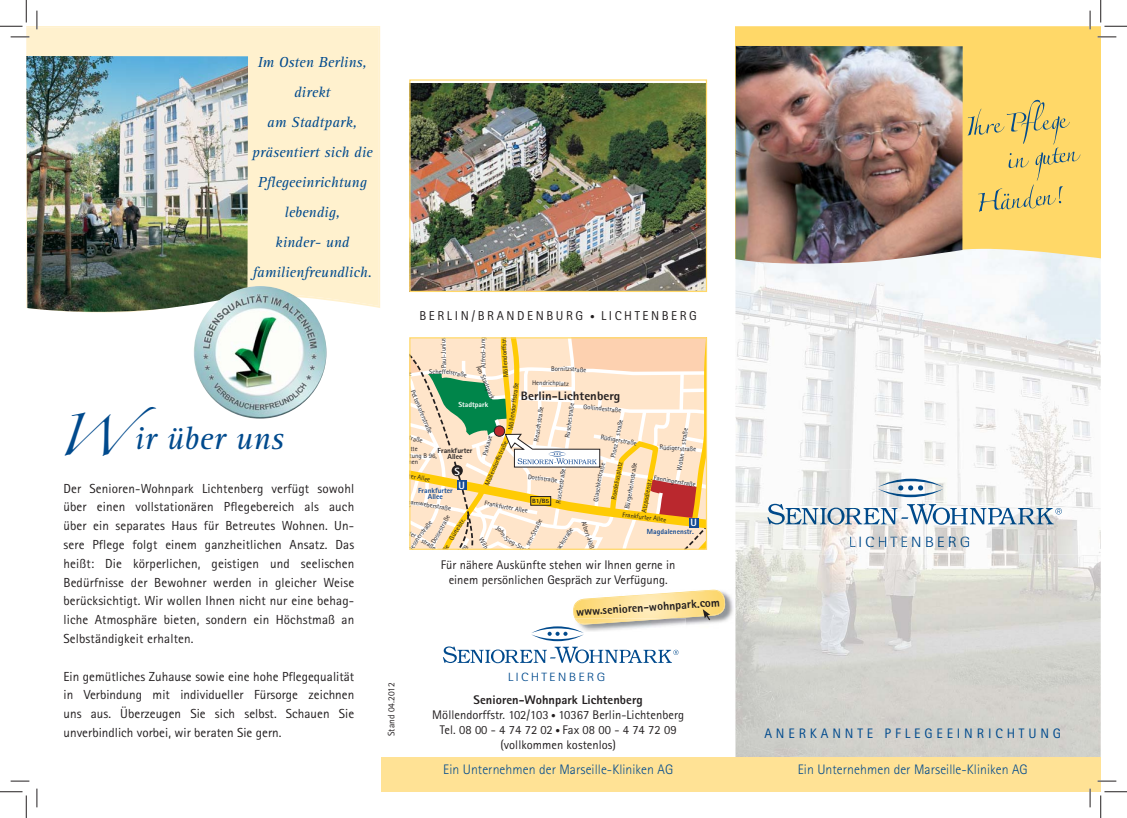
<style>
.page{position:relative;width:1127px;height:818px;background:#fff}
.page>*{position:absolute;margin:0;border:0;box-sizing:border-box;transform-origin:0 0}
.t1{font:italic 32.5px "Rotis Serif";color:#004a8d}
.t2{font:italic 15px/30px "Rotis Serif";color:#004a8d;text-align:center}
.t3{font:300 15px "Rotis Sans Serif";letter-spacing:.15em;color:#004a8b;scale:1.2 1}
.t4{font:300 13.75px "Rotis Sans Serif";letter-spacing:.005em;color:#004a8d}
.t5{font:13.75px "Rotis Sans Serif";letter-spacing:.28em;color:#004a8d}
.t6{font:13.12px/18.8px "Agfa Rotis Sans Serif";letter-spacing:.005em;color:#231f20;text-align:justify}
.t7{font:12.88px "Agfa Rotis Sans Serif";letter-spacing:.2em;color:#231f20}
.t8{font:12.5px/15px "Agfa Rotis Sans Serif";letter-spacing:.005em;color:#231f20;text-align:center}
.t9{font:800 12.25px "Rotis Sans Serif";color:#231f20;scale:1.05 1}
.t10{font:300 12px "Rotis Sans Serif";letter-spacing:.15em;color:#004a8d;scale:1.2 1}
.t11{font:800 11.88px "Agfa Rotis Sans Serif";color:#231f20}
.t12{font:800 10.5px/14.2px "Rotis Sans Serif";color:#fff;text-align:center}
.t13{font:9.38px "Agfa Rotis Sans Serif";color:#231f20}
.t14{font:800 7.38px/6.2px "Agfa Rotis Sans Serif";color:#154b94;text-align:center}
.t15{font:800 7.38px/6.2px "Agfa Rotis Sans Serif";color:#231f20;text-align:center}
.t16{font:800 7.38px "Agfa Rotis Sans Serif";color:#fff}
.t17{font:6.75px/6.8px "Agfa Rotis Sans Serif";color:#231f20}
.t18{font:800 6.12px "Rotis Sans Serif";color:#231f20;scale:1.12 1}
.s1{font-family:"Zapfino";font-style:normal;font-size:37.5px}
.s2{font-size:9.38px}
.s3{color:#004a8c}
.s4{color:#00447b}
.s5{color:#004379}
.s6{color:#00457b}
.s7{color:#00447a}
.s8{color:#00457a}
.s9{font-weight:800}
</style>
<div class="page">
<img style="left:411px;top:83px;width:294px;height:207px">
<div style="left:409px;top:79px;width:298px;height:213px;border:1px solid #ffd868"></div>
<div style="left:26px;top:26px;width:354px;height:286px;background:#fff1ce"></div>
<img style="left:26px;top:56px;width:222px;height:257px">
<img style="left:735px;top:263px;width:365px;height:494px">
<img style="left:194px;top:286px;width:132px;height:133px;border-radius:50%">
<div style="left:381px;top:757px;width:719px;height:35px;background:#ffe295"></div>
<img style="left:710px;top:589px;width:24px;height:32px">
<svg style="left:735px;top:26px;width:365px;height:237px;background:#fdd971"></svg>
<svg style="left:967px;top:100px;width:113px;height:112px;background:#edce6a"></svg>
<img style="left:735px;top:46px;width:227px;height:221px">
<svg style="left:443px;top:590px;width:282px;height:73px"></svg>
<img style="left:735px;top:469px;width:354px;height:85px">
<img style="left:849px;top:536px;width:120px;height:11px">
<svg style="left:898px;top:487px;width:24px;height:2px"></svg>
<img style="left:877px;top:479px;width:66px;height:8px">
<img style="left:877px;top:489px;width:66px;height:8px">
<img style="left:767px;top:504px;width:17px;height:20px">
<img style="left:785px;top:508px;width:112px;height:17px">
<svg style="left:900px;top:517px;width:6px;height:2px"></svg>
<img style="left:932px;top:508px;width:35px;height:17px">
<img style="left:969px;top:508px;width:29px;height:16px">
<img style="left:998px;top:508px;width:55px;height:16px">
<img style="left:906px;top:504px;width:29px;height:20px">
<svg style="left:1055px;top:508px;width:6px;height:6px"></svg>
<svg style="left:11px;top:36px;width:18px;height:2px"></svg>
<svg style="left:1097px;top:36px;width:18px;height:2px"></svg>
<svg style="left:11px;top:780px;width:18px;height:2px"></svg>
<svg style="left:1097px;top:780px;width:18px;height:2px"></svg>
<svg style="left:36px;top:11px;width:2px;height:18px"></svg>
<svg style="left:36px;top:788px;width:2px;height:19px"></svg>
<svg style="left:1088px;top:11px;width:2px;height:18px"></svg>
<svg style="left:1089px;top:788px;width:1px;height:19px"></svg>
<svg style="left:0;top:0;width:27px;height:27px"></svg>
<svg style="left:0;top:791px;width:27px;height:27px"></svg>
<svg style="left:1100px;top:0;width:26px;height:27px"></svg>
<svg style="left:1100px;top:791px;width:26px;height:27px"></svg>
<svg style="left:409px;top:338px;width:299px;height:212px;background:#eedab4"></svg>
<p class="t2" style="left:252px;top:48px;width:122px">Im Osten Berlins, direkt<br>am Stadtpark, präsentiert sich die<br>Pflegeeinrichtung lebendig,<br>kinder- und familienfreundlich.</p>
<h1 class="t1" style="left:56px;top:426px;width:229px"><span class="s1">W</span> ir über uns</h1>
<p class="t6" style="left:63px;top:480px;width:292px">Der Senioren-Wohnpark Lichtenberg verfügt sowohl über einen vollstationären Pflegebereich als auch über ein separates Haus für Betreutes Wohnen. Un&shy;sere Pflege folgt einem ganzheitlichen Ansatz. Das heißt: Die körperlichen, geistigen und seelischen Bedürfnisse der Bewohner werden in gleicher Weise berücksichtigt. Wir wollen Ihnen nicht nur eine behag&shy;liche Atmosphäre bieten, sondern ein Höchstmaß an Selbständigkeit erhalten.</p>
<p class="t6" style="left:63px;top:668px;width:292px">Ein gemütliches Zuhause sowie eine hohe Pflege qualität in Verbindung mit individueller Fürsorge zeichnen uns aus. Überzeugen Sie sich selbst. Schauen Sie un ver bindlich vorbei, wir beraten Sie gern.</p>
<p class="t7" style="left:419px;top:310px;width:279px">BERLIN/BRANDENBURG <span class="s2">•</span> LICHTENBERG</p>
<p class="t17" style="left:503px;top:377px;width:42px;rotate:-93deg">Möllendorffstra</p>
<p class="t17" style="left:481px;top:368px;width:32px;rotate:-92deg">Alfred-Jung</p>
<p class="t17" style="left:441px;top:368px;width:32px;rotate:-92deg">Paul-Jun ui s</p>
<p class="t17" style="left:480px;top:365px;width:37px;rotate:65deg">Am Stadtpark</p>
<p class="t17" style="left:551px;top:366px;width:23px">Bornitzs</p>
<p class="t17" style="left:572px;top:366px;width:15px;rotate:4deg">traße</p>
<p class="t17" style="left:564px;top:438px;width:37px;rotate:-82deg">Ruschestraße</p>
<p class="t17" style="left:429px;top:369px;width:21px">Scheffe</p>
<p class="t17" style="left:449px;top:369px;width:19px;rotate:9deg">lstraße</p>
<p class="t17" style="left:532px;top:380px;width:38px;rotate:1deg">Hendrichplatz</p>
<p class="t17" style="left:507px;top:429px;width:49px;rotate:-83deg">Möllendorffstraße</p>
<p class="t9" style="left:521px;top:392px;width:96px">Berlin-Lichtenberg</p>
<p class="t17" style="left:415px;top:389px;width:48px;rotate:67deg">Pettenkoferstraße</p>
<p class="t16" style="left:458px;top:401px;width:31px">Stadtpark</p>
<p class="t17" style="left:583px;top:404px;width:40px;rotate:6deg">Gollindestraße</p>
<p class="t17" style="left:533px;top:441px;width:37px;rotate:-81deg">Reuschstraße</p>
<p class="t17" style="left:614px;top:435px;width:18px;rotate:-78deg">straße</p>
<p class="t17" style="left:680px;top:444px;width:18px;rotate:-81deg">straße</p>
<p class="t17" style="left:601px;top:434px;width:38px;rotate:10deg">Rüdigerstraße</p>
<p class="t17" style="left:482px;top:454px;width:22px;rotate:-75deg">Parkaue</p>
<p class="t17" style="left:409px;top:435px;width:15px;rotate:15deg">traße</p>
<p class="t17" style="left:484px;top:484px;width:49px;rotate:-66deg">Möllendorffstraße</p>
<p class="t17" style="left:485px;top:500px;width:45px;rotate:11deg">Frankfurter Allee</p>
<p class="t17" style="left:610px;top:457px;width:16px;rotate:-78deg">Plonz</p>
<p class="t17" style="left:659px;top:444px;width:38px;rotate:3deg">Rüdigerstraße</p>
<p class="t17" style="left:654px;top:475px;width:44px;rotate:9deg">Fanningerstraße</p>
<p class="t17" style="left:408px;top:446px;width:30px">tte<br>tung B 96, nen</p>
<p class="t15" style="left:437px;top:448px;width:36px">Frankfurter<br>Allee</p>
<p class="t12" style="left:454px;top:465px;width:12px">S<br>U</p>
<p class="t14" style="left:418px;top:488px;width:36px">Frankfurter<br>Allee</p>
<p class="t17" style="left:676px;top:470px;width:19px;rotate:-81deg">Wotan</p>
<p class="t17" style="left:610px;top:499px;width:40px;rotate:-80deg">Roedeliusplatz</p>
<p class="t17" style="left:624px;top:508px;width:48px;rotate:-80deg">Bürgerheimstraße</p>
<p class="t17" style="left:596px;top:475px;width:15px;rotate:-74deg">traße</p>
<p class="t17" style="left:555px;top:503px;width:37px;rotate:-81deg">Ruschestraße</p>
<p class="t17" style="left:409px;top:473px;width:23px;rotate:11deg">ter Allee</p>
<p class="t17" style="left:528px;top:473px;width:31px;rotate:8deg">Dottistraße</p>
<p class="t17" style="left:593px;top:501px;width:27px;rotate:-83deg">Glaschkes</p>
<p class="t17" style="left:641px;top:512px;width:36px;rotate:-80deg">Atzpodienstr.</p>
<p class="t18" style="left:532px;top:499px;width:17px">B1/B5</p>
<p class="t17" style="left:408px;top:499px;width:46px;rotate:9deg">harnweberstraße</p>
<p class="t17" style="left:622px;top:512px;width:45px;rotate:7deg">Frankfurter Allee</p>
<p class="t17" style="left:430px;top:541px;width:33px;rotate:-60deg">Dossestraße</p>
<p class="t12" style="left:690px;top:516px;width:8px">U</p>
<p class="t17" style="left:415px;top:536px;width:23px;rotate:-52deg">erstraße</p>
<p class="t17" style="left:448px;top:538px;width:26px;rotate:-59deg">Gürtelstr.</p>
<p class="t17" style="left:525px;top:544px;width:30px;rotate:-63deg">sen-Straße</p>
<p class="t17" style="left:561px;top:538px;width:15px;rotate:-57deg">traße</p>
<p class="t17" style="left:586px;top:520px;width:33px;rotate:73deg">Albert-Hößl</p>
<p class="t14" style="left:646px;top:529px;width:48px">Magdalenenstr.</p>
<p class="t17" style="left:408px;top:530px;width:11px;rotate:24deg">tter</p>
<p class="t17" style="left:506px;top:536px;width:30px;rotate:28deg">Sieg-Straß</p>
<p class="t17" style="left:554px;top:550px;width:16px;rotate:-58deg">nacks</p>
<p class="t17" style="left:423px;top:537px;width:18px;rotate:34deg">straße</p>
<p class="t17" style="left:483px;top:537px;width:14px;rotate:61deg">Wilh</p>
<p class="t17" style="left:408px;top:548px;width:15px;rotate:-58deg">Jessn</p>
<p class="t8" style="left:441px;top:558px;width:236px">Für nähere Auskünfte stehen wir Ihnen gerne in einem persönlichen Gespräch zur Verfügung.</p>
<p class="t11" style="left:575px;top:607px;width:146px;rotate:-4deg">www.senioren-wohnpark.com</p>
<p class="t3" style="left:848px;top:537px;width:103px">L<span class="s3">I</span>C<span class="s4">H</span><span class="s5">T</span><span class="s6">E</span>NB<span class="s7">E</span><span class="s3">R</span><span class="s8">G</span></p>
<p class="t13" style="left:388px;top:736px;width:55px;rotate:-90deg">Stand 04.2012</p>
<p class="t10" style="left:507px;top:673px;width:83px">LICHTENBERG</p>
<p class="t8" style="left:432px;top:694px;width:253px"><span class="s9">Senioren-Wohnpark Lichtenberg<br></span>Möllendorffstr. 102/103 <span class="s2">•</span> 10367 Berlin-Lichtenberg Tel. 08 00 - 4 74 72 02 <span class="s2">•</span> Fax 08 00 - 4 74 72 09 (vollkommen kostenlos)</p>
<p class="t5" style="left:764px;top:729px;width:298px">ANERKANNTE PFLEGEEINRICHTUNG</p>
<p class="t4" style="left:443px;top:764px;width:231px">Ein Unternehmen der Marseille-Kliniken AG</p>
<p class="t4" style="left:797px;top:764px;width:231px">Ein Unternehmen der Marseille-Kliniken AG</p>
</div>
